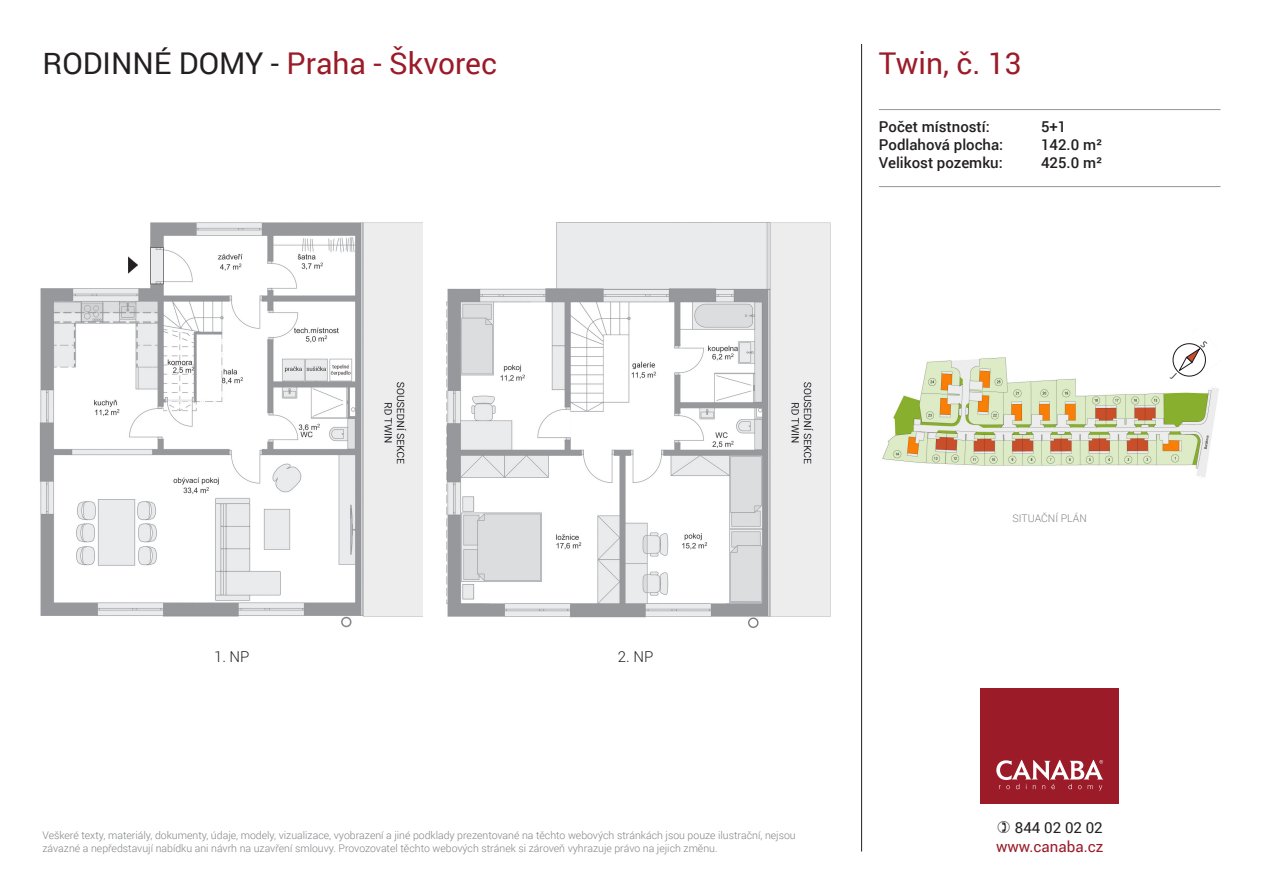
<style>
.page{position:relative;width:1263px;height:893px;background:#fff}
.page>*{position:absolute;margin:0;border:0;box-sizing:border-box;transform-origin:0 0}
.t1{font:30px "Roboto";color:#9b1b28}
.t2{font:15.15px "Roboto";color:#9b1b28}
.t3{font:15.15px "Roboto";color:#231f20}
.t4{font:500 15px "Roboto";color:#231f20}
.t5{font:300 15px "Roboto";color:#231f20}
.t6{font:300 10.5px/12.6px "Roboto";color:#808285}
.s1{color:#231f20}
</style>
<div class="page">
<hr style="left:879px;top:109px;width:341px;height:1px;background:#939598">
<hr style="left:879px;top:186px;width:341px;height:1px;background:#939598">
<img style="left:39px;top:222px;width:792px;height:406px">
<img style="left:882px;top:357px;width:336px;height:121px">
<div style="left:980px;top:688px;width:139px;height:116px;background:#9b1b28"></div>
<svg style="left:996px;top:760px;width:107px;height:31px"></svg>
<hr style="left:861px;top:44px;width:1px;height:807px;background:#231f20">
<svg style="left:1154px;top:343px;width:65px;height:49px"></svg>
<p class="t1" style="left:43px;top:42px;width:456px"><span class="s1">RODINNÉ DOMY -</span> Praha - Škvorec</p>
<p class="t1" style="left:879px;top:42px;width:144px">Twin, č. 13</p>
<p class="t4" style="left:879px;top:116px;width:112px">Počet místností:</p>
<p class="t4" style="left:1041px;top:116px;width:27px">5+1</p>
<p class="t4" style="left:879px;top:134px;width:126px">Podlahová plocha:</p>
<p class="t4" style="left:1041px;top:134px;width:63px">142.0 m²</p>
<p class="t4" style="left:879px;top:152px;width:125px">Velikost pozemku:</p>
<p class="t4" style="left:1041px;top:152px;width:63px">425.0 m²</p>
<p class="t5" style="left:214px;top:646px;width:37px">1. NP</p>
<p class="t5" style="left:618px;top:646px;width:37px">2. NP</p>
<p class="t6" style="left:43px;top:828px;width:755px">Veškeré texty, materiály, dokumenty, údaje, modely, vizualizace, vyobrazení a jiné podklady prezentované na těchto webových stránkách jsou pouze ilustrační, nejsou závazné a nepředstavují nabídku ani návrh na uzavření smlouvy. Provozovatel těchto webových stránek si zároveň vyhrazuje právo na jejich změnu.</p>
<p class="t6" style="left:1012px;top:511px;width:76px">SITUAČNÍ PLÁN</p>
<p class="t3" style="left:1015px;top:817px;width:89px">844 02 02 02</p>
<p class="t2" style="left:996px;top:835px;width:109px">www.canaba.cz</p>
</div>
